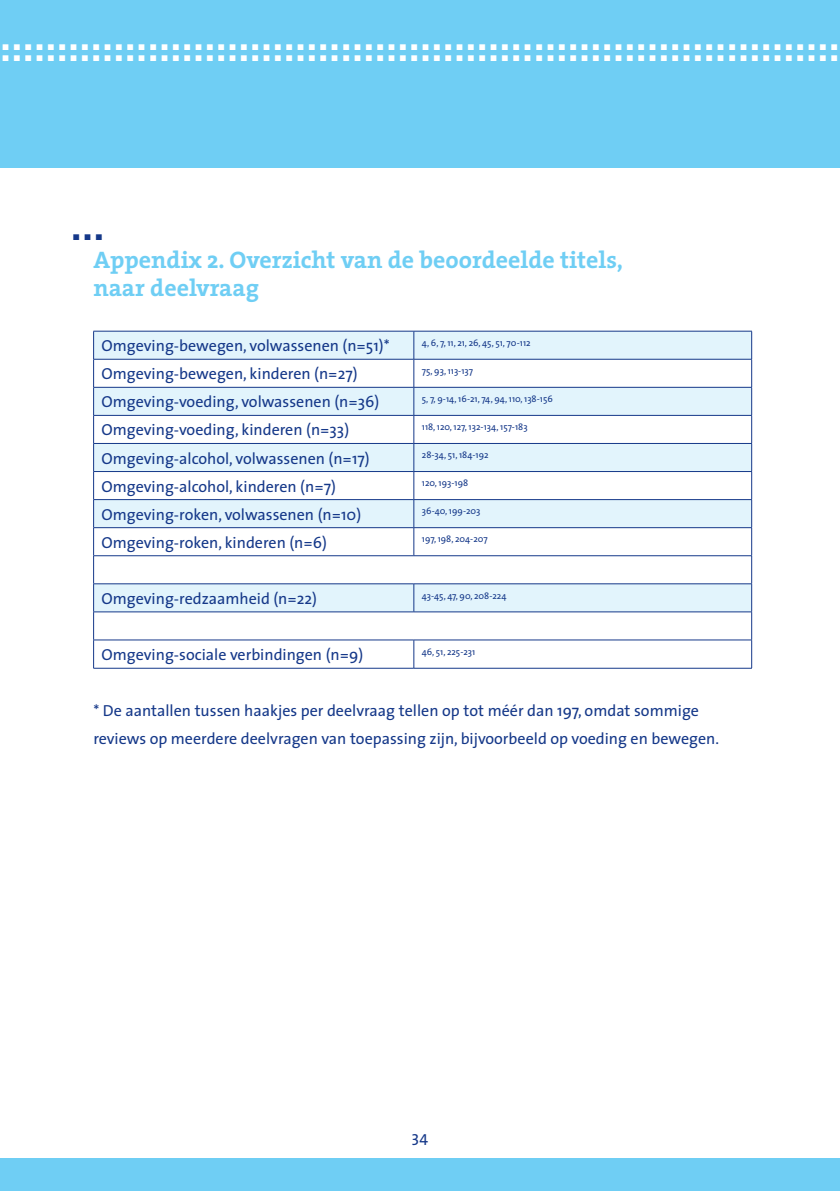
<style>
.page{position:relative;width:840px;height:1191px;background:#fff}
.page>*{position:absolute;margin:0;border:0;box-sizing:border-box;transform-origin:0 0}
.t1{font:700 24px "The Serif";color:#6fcef4}
.t2{font:16px/28px "The Sans";color:#153889}
.t3{font:16px "The Sans Caps";color:#153889}
.t4{font:9.2px "The Sans";color:#153889}
.t5{font:5.6px/11.4px "Erasmus Block";color:#fff}
.t6{font:5.6px "Erasmus Block";color:#153889}
</style>
<div class="page">
<div style="left:0;top:1158px;width:839px;height:33px;background:#6fcef4"></div>
<div style="left:0;top:0;width:839px;height:167px;background:#6fcef4"></div>
<svg style="left:94px;top:332px;width:657px;height:279px;fill:#e2f4fc"></svg>
<hr style="left:93px;top:555px;width:320px;height:1px;background:#153889">
<hr style="left:413px;top:555px;width:338px;height:1px;background:#153889">
<hr style="left:93px;top:639px;width:320px;height:1px;background:#153889">
<hr style="left:413px;top:639px;width:338px;height:1px;background:#153889">
<svg style="left:413px;top:640px;width:1px;height:28px"></svg>
<hr style="left:93px;top:668px;width:320px;height:1px;background:#153889">
<hr style="left:413px;top:668px;width:338px;height:1px;background:#153889">
<hr style="left:93px;top:331px;width:320px;height:1px;background:#153889">
<hr style="left:93px;top:359px;width:320px;height:1px;background:#153889">
<hr style="left:413px;top:331px;width:338px;height:1px;background:#153889">
<hr style="left:413px;top:359px;width:338px;height:1px;background:#153889">
<hr style="left:93px;top:387px;width:320px;height:1px;background:#153889">
<hr style="left:93px;top:415px;width:320px;height:1px;background:#153889">
<hr style="left:413px;top:387px;width:338px;height:1px;background:#153889">
<hr style="left:413px;top:415px;width:338px;height:1px;background:#153889">
<hr style="left:93px;top:443px;width:320px;height:1px;background:#153889">
<hr style="left:93px;top:471px;width:320px;height:1px;background:#153889">
<hr style="left:413px;top:443px;width:338px;height:1px;background:#153889">
<hr style="left:413px;top:471px;width:338px;height:1px;background:#153889">
<hr style="left:93px;top:499px;width:320px;height:1px;background:#153889">
<hr style="left:93px;top:527px;width:320px;height:1px;background:#153889">
<hr style="left:413px;top:499px;width:338px;height:1px;background:#153889">
<svg style="left:413px;top:331px;width:1px;height:224px"></svg>
<hr style="left:413px;top:527px;width:338px;height:1px;background:#153889">
<hr style="left:93px;top:583px;width:320px;height:1px;background:#153889">
<svg style="left:93px;top:331px;width:1px;height:337px"></svg>
<hr style="left:93px;top:611px;width:320px;height:1px;background:#153889">
<hr style="left:413px;top:583px;width:338px;height:1px;background:#153889">
<svg style="left:413px;top:584px;width:1px;height:27px"></svg>
<svg style="left:751px;top:331px;width:1px;height:337px"></svg>
<hr style="left:413px;top:611px;width:338px;height:1px;background:#153889">
<p class="t5" style="left:3px;top:42px;width:835px">A A A A A A A A A A A A A A A A A A A A A A A A A A A A A A A A A A A A A A A A A A A A A A A A A A A A A A A A A A A A A A A A A A A A A A A A A A<br>A A A A A A A A A A A A A A A A A A A A A A A A A A A A A A A A A A A A A A A A A A A A A A A A A A A A A A A A A A A A A A A A A A A A A A A A A A</p>
<p class="t6" style="left:73px;top:235px;width:30px">A A A</p>
<p class="t1" style="left:93px;top:244px;width:531px">Appendix 2. Overzicht van de beoordeelde titels,</p>
<p class="t1" style="left:93px;top:272px;width:167px">naar deelvraag</p>
<p class="t2" style="left:102px;top:332px;width:289px">Omgeving-bewegen, volwassenen (n=51)*</p>
<p class="t4" style="left:421px;top:337px;width:110px">4, 6, 7, 11, 21, 26, 45, 51, 70-112</p>
<p class="t2" style="left:102px;top:360px;width:257px">Omgeving-bewegen, kinderen (n=27)</p>
<p class="t4" style="left:421px;top:365px;width:53px">75, 93, 113-137</p>
<p class="t2" style="left:102px;top:388px;width:279px">Omgeving-voeding, volwassenen (n=36)</p>
<p class="t4" style="left:421px;top:393px;width:132px">5, 7, 9-14, 16-21, 74, 94, 110, 138-156</p>
<p class="t2" style="left:102px;top:416px;width:249px">Omgeving-voeding, kinderen (n=33)</p>
<p class="t4" style="left:421px;top:421px;width:107px">118, 120, 127, 132-134, 157-183</p>
<p class="t2" style="left:102px;top:444px;width:269px">Omgeving-alcohol, volwassenen (n=17)</p>
<p class="t4" style="left:421px;top:449px;width:68px">28-34, 51, 184-192</p>
<p class="t2" style="left:102px;top:472px;width:236px">Omgeving-alcohol, kinderen (n=7)</p>
<p class="t4" style="left:421px;top:477px;width:48px">120, 193-198</p>
<p class="t2" style="left:102px;top:500px;width:261px">Omgeving-roken, volwassenen (n=10)</p>
<p class="t4" style="left:421px;top:505px;width:60px">36-40, 199-203</p>
<p class="t2" style="left:102px;top:528px;width:227px">Omgeving-roken, kinderen (n=6)</p>
<p class="t4" style="left:421px;top:533px;width:67px">197, 198, 204-207</p>
<p class="t2" style="left:102px;top:584px;width:217px">Omgeving-redzaamheid (n=22)</p>
<p class="t4" style="left:421px;top:589px;width:86px">43-45, 47, 90, 208-224</p>
<p class="t2" style="left:102px;top:641px;width:263px">Omgeving-sociale verbindingen (n=9)</p>
<p class="t4" style="left:421px;top:646px;width:55px">46, 51, 225-231</p>
<p class="t2" style="left:93px;top:697px;width:627px">* De aantallen tussen haakjes per deelvraag tellen op tot méér dan 197, omdat sommige reviews op meerdere deelvragen van toepassing zijn, bijvoorbeeld op voeding en bewegen.</p>
<p class="t3" style="left:411px;top:1129px;width:18px">34</p>
</div>
